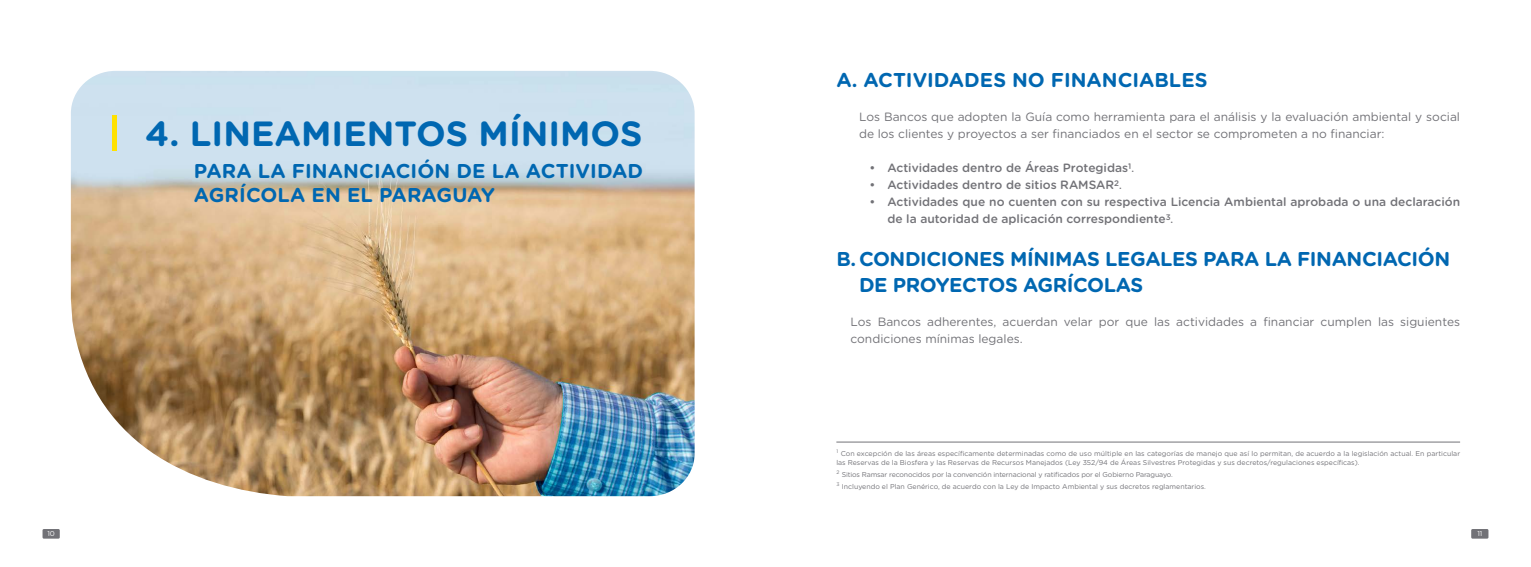
<style>
.page{position:relative;width:1531px;height:567px;background:#fff}
.page>*{position:absolute;margin:0;border:0;box-sizing:border-box;transform-origin:0 0}
.t1{font:700 35px "Gotham Rounded";color:#0067b1}
.t2{font:700 20px/26px "Gotham Rounded";letter-spacing:-.02em;color:#0067b1}
.t3{font:700 20px/24px "Gotham Rounded";letter-spacing:.005em;color:#0067b1}
.t4{font:700 20px "Gotham Rounded";color:#0067b1}
.t5{font:12px/17px "Gotham Rounded";color:#727277}
.t6{font:500 12px/17px "Gotham Rounded";color:#727277}
.t7{font:7px/8.4px "Gotham Rounded";color:#727277}
.t8{font:7px/12px "Gotham Rounded";letter-spacing:-.02em;color:#727277}
.t9{font:7px "Gotham Rounded";color:#fff}
.s1{font-family:"Helvetica 57";font-weight:400;font-stretch:condensed;font-size:50px;color:#ffe100}
.s2{font-size:10px}
</style>
<div class="page">
<div style="left:1471px;top:529px;width:17px;height:10px;background:#727277"></div>
<div style="left:43px;top:529px;width:17px;height:10px;background:#727277"></div>
<hr style="left:836px;top:442px;width:624px;height:1px;background:#727277">
<img style="left:71px;top:71px;width:623px;height:425px">
<h1 class="t1" style="left:109px;top:108px;width:535px"><span class="s1">I</span> 4. LINEAMIENTOS MÍNIMOS</h1>
<h2 class="t3" style="left:194px;top:159px;width:451px">PARA LA FINANCIACIÓN DE LA ACTIVIDAD<br>AGRÍCOLA EN EL PARAGUAY</h2>
<h2 class="t4" style="left:836px;top:65px;width:373px">A. ACTIVIDADES NO FINANCIABLES</h2>
<h3 class="t5" style="left:859px;top:108px;width:602px">Los Bancos que adopten la Guía como herramienta para el análisis y la evaluación ambiental y social de los clientes y proyectos a ser financiados en el sector se comprometen a no financiar:</h3>
<h3 class="t6" style="left:869px;top:159px;width:266px">• Actividades dentro de Áreas Protegidas<sup>1</sup><span class="s2">.</span></h3>
<h3 class="t6" style="left:869px;top:176px;width:254px">• Actividades dentro de sitios RAMSAR<sup>2</sup><span class="s2">.</span></h3>
<h3 class="t6" style="left:887px;top:193px;width:574px;text-indent:-18px">• Actividades que no cuenten con su respectiva Licencia Ambiental aprobada o una declaración de la autoridad de aplicación correspondiente<sup>3</sup><span class="s2">.</span></h3>
<h2 class="t2" style="left:859px;top:245px;width:593px;text-indent:-23px">B. CONDICIONES MÍNIMAS LEGALES PARA LA FINANCIACIÓN<br>DE PROYECTOS AGRÍCOLAS</h2>
<h3 class="t5" style="left:850px;top:313px;width:611px">Los Bancos adherentes, acuerdan velar por que las actividades a financiar cumplen las siguientes condiciones mínimas legales.</h3>
<p class="t7" style="left:836px;top:449px;width:625px"><sup>1</sup> Con excepción de las áreas específicamente determinadas como de uso múltiple en las categorías de manejo que así lo permitan, de acuerdo a la legislación actual. En particular las Reservas de la Biosfera y las Reservas de Recursos Manejados (Ley 352/94 de Áreas Silvestres Protegidas y sus decretos/regulaciones específicas).</p>
<p class="t8" style="left:836px;top:468px;width:371px"><sup>2</sup> Sitios Ramsar reconocidos por la convención internacional y ratificados por el Gobierno Paraguayo.<br><sup>3</sup> Incluyendo el Plan Genérico, de acuerdo con la Ley de Impacto Ambiental y sus decretos reglamentarios.</p>
<p class="t9" style="left:47px;top:528px;width:9px">10</p>
<p class="t9" style="left:1477px;top:528px;width:7px">11</p>
</div>
